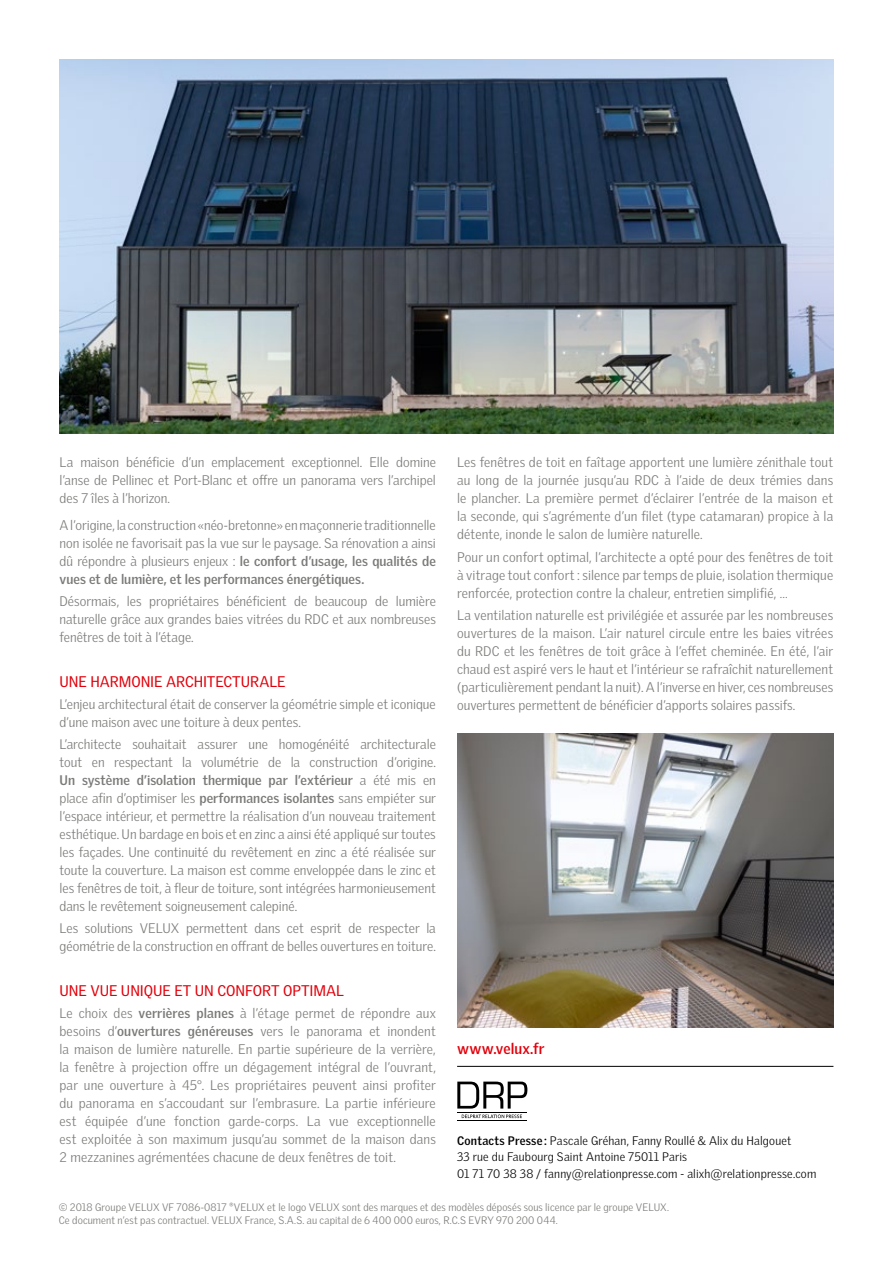
<style>
.page{position:relative;width:893px;height:1263px;background:#fff}
.page>*{position:absolute;margin:0;border:0;box-sizing:border-box;transform-origin:0 0}
.t1{font:15px "Velux Gothic";letter-spacing:-.005em;color:#e3000b}
.t2{font:700 15px "Velux Gothic";letter-spacing:.005em;color:#e3000b}
.t3{font:300 13.5px/18px "Velux Gothic";color:#7a7a78;text-align:justify}
.t4{font:300 12px/16.5px "Velux Gothic";letter-spacing:.015em;color:#000}
.t5{font:300 10.5px/12.6px "Velux Gothic";letter-spacing:.01em;color:#7a7a78}
.s1{font-weight:700}
</style>
<div class="page">
<hr style="left:457px;top:1066px;width:376px;height:1px;background:#000">
<svg style="left:457px;top:1081px;width:70px;height:27px"></svg>
<svg style="left:462px;top:1114px;width:60px;height:4px"></svg>
<img style="left:60px;top:60px;width:773px;height:374px">
<img style="left:457px;top:733px;width:376px;height:294px">
<p class="t3" style="left:457px;top:453px;width:378px">Les fenêtres de toit en faîtage apportent une lumière zénithale tout au long de la journée jusqu’au RDC à l’aide de deux trémies dans le plancher. La première permet d’éclairer l’entrée de la maison et la seconde, qui s’agrémente d’un filet (type catamaran) propice à la détente, inonde le salon de lumière naturelle.</p>
<p class="t3" style="left:457px;top:547px;width:378px">Pour un confort optimal, l’architecte a opté pour des fenêtres de toit à vitrage tout confort : silence par temps de pluie, isolation thermique renforcée, protection contre la chaleur, entretien simplifié, …</p>
<p class="t3" style="left:457px;top:606px;width:378px">La ventilation naturelle est privilégiée et assurée par les nombreuses ouvertures de la maison. L’air naturel circule entre les baies vitrées du RDC et les fenêtres de toit grâce à l’effet cheminée. En été, l’air chaud est aspiré vers le haut et l’intérieur se rafraîchit naturellement (particulièrement pendant la nuit). A l’inverse en hiver, ces nombreuses ouvertures permettent de bénéficier d’apports solaires passifs.</p>
<p class="t3" style="left:60px;top:453px;width:378px">La maison bénéficie d’un emplacement exceptionnel. Elle domine l’anse de Pellinec et Port-Blanc et offre un panorama vers l’archipel des 7 îles à l’horizon.</p>
<p class="t3" style="left:60px;top:516px;width:378px">A l’origine, la construction «néo-bretonne» en maçonnerie traditionnelle non isolée ne favorisait pas la vue sur le paysage. Sa rénovation a ainsi dû répondre à plusieurs enjeux : <span class="s1">le confort d’usage, les qualités de vues et de lumière, et les performances énergétiques.</span></p>
<p class="t3" style="left:60px;top:592px;width:378px">Désormais, les propriétaires bénéficient de beaucoup de lumière naturelle grâce aux grandes baies vitrées du RDC et aux nombreuses fenêtres de toit à l’étage.</p>
<p class="t1" style="left:60px;top:672px;width:228px">UNE HARMONIE ARCHITECTURALE</p>
<p class="t3" style="left:60px;top:695px;width:378px">L’enjeu architectural était de conserver la géométrie simple et iconique d’une maison avec une toiture à deux pentes.</p>
<p class="t3" style="left:60px;top:735px;width:378px">L’architecte souhaitait assurer une homogénéité architecturale tout en respectant la volumétrie de la construction d’origine.<br><span class="s1">Un système d’isolation thermique par l’extérieur</span> a été mis en place afin d’optimiser les <span class="s1">performances isolantes</span> sans empiéter sur l’espace intérieur, et permettre la réalisation d’un nouveau traitement esthétique. Un bardage en bois et en zinc a ainsi été appliqué sur toutes les façades. Une continuité du revêtement en zinc a été réalisée sur toute la couverture. La maison est comme enveloppée dans le zinc et les fenêtres de toit, à fleur de toiture, sont intégrées harmonieusement dans le revêtement soigneusement calepiné.</p>
<p class="t3" style="left:60px;top:919px;width:378px">Les solutions VELUX permettent dans cet esprit de respecter la géométrie de la construction en offrant de belles ouvertures en toiture.</p>
<p class="t1" style="left:60px;top:982px;width:286px">UNE VUE UNIQUE ET UN CONFORT OPTIMAL</p>
<p class="t3" style="left:60px;top:1004px;width:378px">Le choix des <span class="s1">verrières planes</span> à l’étage permet de répondre aux besoins d’<span class="s1">ouvertures généreuses</span> vers le panorama et inondent la maison de lumière naturelle. En partie supérieure de la verrière, la fenêtre à projection offre un dégagement intégral de l’ouvrant, par une ouverture à 45°. Les propriétaires peuvent ainsi profiter du panorama en s’accoudant sur l’embrasure. La partie inférieure est équipée d’une fonction garde-corps. La vue exceptionnelle est exploitée à son maximum jusqu’au sommet de la maison dans 2 mezzanines agrémentées chacune de deux fenêtres de toit.</p>
<p class="t2" style="left:457px;top:1039px;width:89px">www.velux.fr</p>
<p class="t4" style="left:457px;top:1132px;width:361px"><span class="s1">Contacts Presse :</span> Pascale Gréhan, Fanny Roullé &amp; Alix du Halgouet<br>33 rue du Faubourg Saint Antoine 75011 Paris<br>01 71 70 38 38 / fanny@relationpresse.com - alixh@relationpresse.com</p>
<p class="t5" style="left:59px;top:1201px;width:612px">© 2018 Groupe VELUX VF 7086-0817 ®VELUX et le logo VELUX sont des marques et des modèles déposés sous licence par le groupe VELUX.<br>Ce document n’est pas contractuel. VELUX France, S.A.S. au capital de 6 400 000 euros, R.C.S EVRY 970 200 044.</p>
</div>
